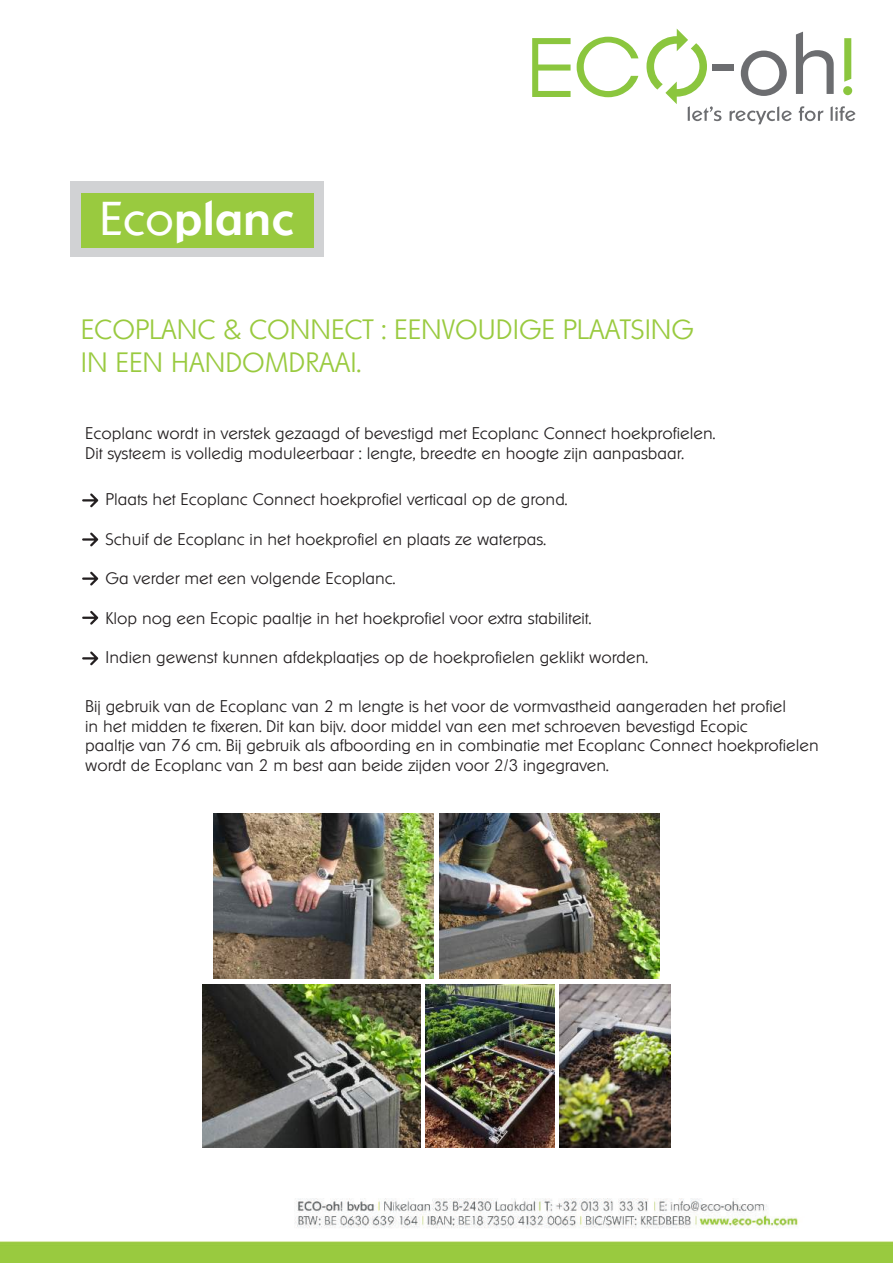
<style>
.page{position:relative;width:893px;height:1263px;background:#fff}
.page>*{position:absolute;margin:0;border:0;box-sizing:border-box;transform-origin:0 0}
.t1{font:500 46.2px "Ornitons";color:#fff}
.t2{font:200 27.3px/32.7px "Ornitons";color:#99ca3f}
.t3{font:200 16.5px/19.8px "Ornitons";color:#231f20}
.s1{font-weight:300}
</style>
<div class="page">
<div style="left:71px;top:181px;width:253px;height:75px;background:#d1d2d4"></div>
<div style="left:81px;top:193px;width:233px;height:54px;background:#99ca3f"></div>
<svg style="left:532px;top:38px;width:39px;height:59px"></svg>
<svg style="left:577px;top:37px;width:61px;height:60px"></svg>
<svg style="left:646px;top:29px;width:209px;height:95px"></svg>
<svg style="left:82px;top:572px;width:16px;height:14px"></svg>
<svg style="left:82px;top:611px;width:16px;height:14px"></svg>
<svg style="left:82px;top:532px;width:16px;height:14px"></svg>
<svg style="left:82px;top:493px;width:16px;height:14px"></svg>
<img style="left:213px;top:813px;width:221px;height:165px">
<img style="left:425px;top:984px;width:130px;height:163px">
<img style="left:202px;top:984px;width:218px;height:163px">
<img style="left:439px;top:813px;width:221px;height:165px">
<img style="left:0;top:1198px;width:893px;height:65px">
<svg style="left:82px;top:651px;width:16px;height:14px"></svg>
<img style="left:559px;top:984px;width:111px;height:163px">
<h1 class="t1" style="left:99px;top:188px;width:196px"><span class="s1">Eco</span>planc</h1>
<h2 class="t2" style="left:81px;top:313px;width:615px">ECOPLANC &amp; CONNECT : EENVOUDIGE PLAATSING<br>IN EEN HANDOMDRAAI.</h2>
<p class="t3" style="left:85px;top:424px;width:631px">Ecoplanc wordt in verstek gezaagd of bevestigd met Ecoplanc Connect hoekprofielen.<br>Dit systeem is volledig moduleerbaar : lengte, breedte en hoogte zijn aanpasbaar.</p>
<p class="t3" style="left:106px;top:489px;width:463px">Plaats het Ecoplanc Connect hoekprofiel verticaal op de grond.</p>
<p class="t3" style="left:106px;top:529px;width:442px">Schuif de Ecoplanc in het hoekprofiel en plaats ze waterpas.</p>
<p class="t3" style="left:106px;top:568px;width:291px">Ga verder met een volgende Ecoplanc.</p>
<p class="t3" style="left:106px;top:608px;width:487px">Klop nog een Ecopic paaltje in het hoekprofiel voor extra stabiliteit.</p>
<p class="t3" style="left:106px;top:648px;width:544px">Indien gewenst kunnen afdekplaatjes op de hoekprofielen geklikt worden.</p>
<p class="t3" style="left:85px;top:696px;width:735px">Bij gebruik van de Ecoplanc van 2 m lengte is het voor de vormvastheid aangeraden het profiel<br>in het midden te fixeren. Dit kan bijv. door middel van een met schroeven bevestigd Ecopic<br>paaltje van 76 cm. Bij gebruik als afboording en in combinatie met Ecoplanc Connect hoekprofielen wordt de Ecoplanc van 2 m best aan beide zijden voor 2/3 ingegraven.</p>
</div>
